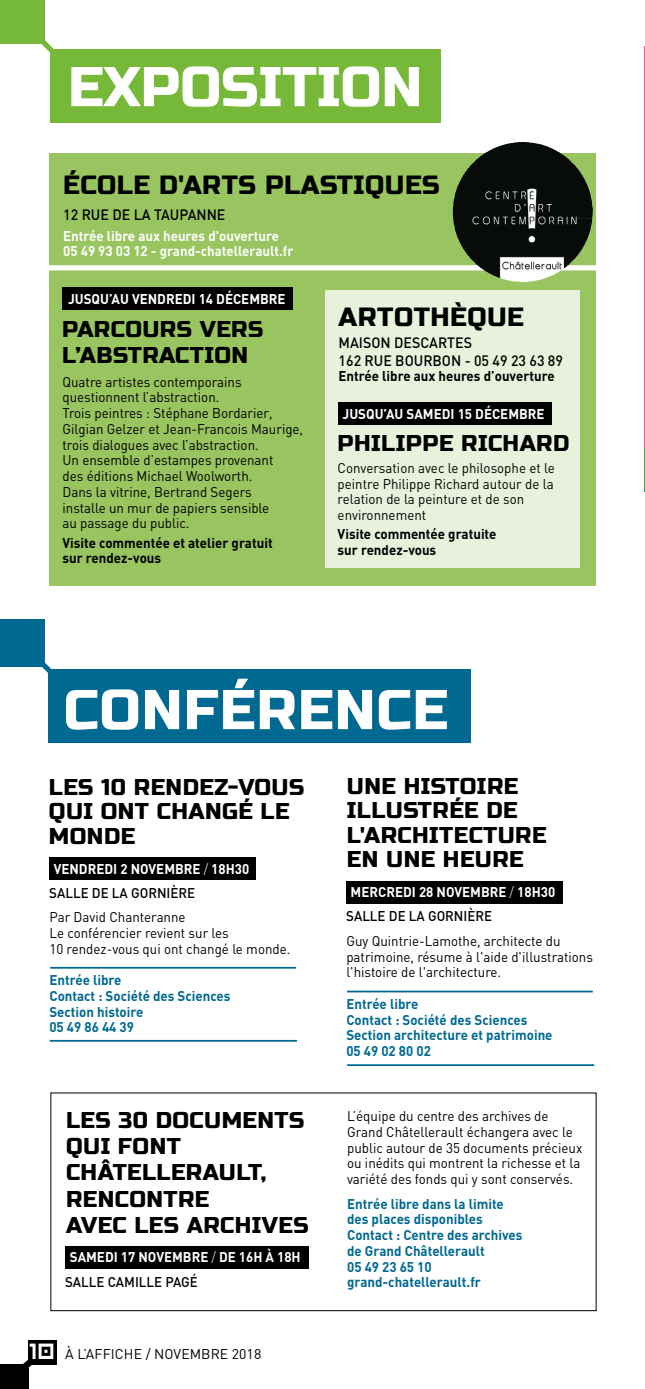
<style>
.page{position:relative;width:645px;height:1389px;background:#fff}
.page>*{position:absolute;margin:0;border:0;box-sizing:border-box;transform-origin:0 0}
.t1{font:56px "Russo One";letter-spacing:.01em;color:#fff}
.t2{font:26.25px "Russo One";letter-spacing:.02em;color:#000}
.t3{font:22.75px/26.2px "Russo One";letter-spacing:.02em;color:#000}
.t4{font:500 14.88px/17.5px "DIN";color:#000;scale:.95 1}
.t5{font:14px/15.8px "DIN";color:#000;scale:.95 1}
.t6{font:700 14px/15.8px "DIN";color:#006991;scale:.95 1}
.t7{font:700 14px/15.8px "DIN";color:#fff;scale:.95 1}
.t8{font:700 14px/15.8px "DIN";color:#000;scale:.95 1}
.t9{font:500 14px "DIN";color:#000;scale:.95 1}
.t10{font:14px "DIN";color:#000}
.s1{font-weight:300}
.s2{font-family:"Symtext";font-size:21px;color:#fff}
</style>
<div class="page">
<hr style="left:644px;top:0;width:1px;height:448px;background:#eb5c8b">
<div style="left:28px;top:1340px;width:28px;height:25px;background:#000"></div>
<div style="left:0;top:1364px;width:28px;height:25px;background:#000"></div>
<svg style="left:23px;top:1360px;width:9px;height:19px"></svg>
<hr style="left:644px;top:0;width:1px;height:45px;background:#fff">
<div style="left:0;top:619px;width:45px;height:48px;background:#006991"></div>
<div style="left:49px;top:669px;width:422px;height:73px;background:#006991"></div>
<svg style="left:42px;top:663px;width:9px;height:19px"></svg>
<hr style="left:50px;top:967px;width:246px;height:2px;background:#006991">
<hr style="left:347px;top:991px;width:246px;height:1px;background:#006991">
<hr style="left:50px;top:1040px;width:247px;height:2px;background:#006991">
<hr style="left:347px;top:1064px;width:247px;height:2px;background:#006991">
<div style="left:49px;top:858px;width:206px;height:22px;background:#000"></div>
<div style="left:346px;top:881px;width:217px;height:23px;background:#000"></div>
<div style="left:0;top:0;width:45px;height:44px;background:#76b837"></div>
<svg style="left:41px;top:40px;width:13px;height:19px"></svg>
<div style="left:51px;top:49px;width:390px;height:73px;background:#76b837"></div>
<div style="left:65px;top:1246px;width:243px;height:23px;background:#000"></div>
<div style="left:50px;top:1093px;width:546px;height:218px;border:1px solid #000"></div>
<div style="left:50px;top:153px;width:546px;height:433px;background:#98c55f"></div>
<div style="left:325px;top:290px;width:255px;height:277px;background:#e8f1dc"></div>
<div style="left:9px;top:265px;width:594px;height:5px;background:#fff"></div>
<div style="left:338px;top:402px;width:214px;height:23px;background:#000"></div>
<div style="left:62px;top:287px;width:231px;height:23px;background:#000"></div>
<img style="left:453px;top:142px;width:96px;height:140px">
<h1 class="t1" style="left:68px;top:54px;width:356px">EXPOSITION</h1>
<h2 class="t2" style="left:63px;top:170px;width:378px">ÉCOLE D'ARTS PLASTIQUES</h2>
<p class="t4" style="left:63px;top:206px;width:172px">12 RUE DE LA TAUPANNE</p>
<p class="t7" style="left:63px;top:227px;width:244px">Entrée libre aux heures d'ouverture<br>05 49 93 03 12 - grand-chatellerault.fr</p>
<p class="t7" style="left:68px;top:291px;width:231px">JUSQU’AU VENDREDI 14 DÉCEMBRE</p>
<h3 class="t3" style="left:62px;top:316px;width:203px">PARCOURS VERS<br>L’ABSTRACTION</h3>
<p class="t5" style="left:62px;top:373px;width:255px">Quatre artistes contemporains questionnent l’abstraction.<br>Trois peintres : Stéphane Bordarier, Gilgian Gelzer et Jean-Francois Maurige, trois dialogues avec l’abstraction.<br>Un ensemble d’estampes provenant<br>des éditions Michael Woolworth.<br>Dans la vitrine, Bertrand Segers<br>installe un mur de papiers sensible<br>au passage du public.</p>
<p class="t8" style="left:62px;top:534px;width:223px">Visite commentée et atelier gratuit sur rendez-vous</p>
<h2 class="t2" style="left:339px;top:301px;width:187px">ARTOTHÈQUE</h2>
<p class="t4" style="left:339px;top:334px;width:238px">MAISON DESCARTES<br>162 RUE BOURBON - 05 49 23 63 89</p>
<p class="t8" style="left:339px;top:368px;width:229px">Entrée libre aux heures d’ouverture</p>
<p class="t7" style="left:343px;top:405px;width:214px">JUSQU’AU SAMEDI 15 DÉCEMBRE</p>
<h3 class="t3" style="left:338px;top:431px;width:233px">PHILIPPE RICHARD</h3>
<p class="t5" style="left:338px;top:460px;width:230px">Conversation avec le philosophe et le peintre Philippe Richard autour de la relation de la peinture et de son environnement</p>
<p class="t8" style="left:338px;top:526px;width:169px">Visite commentée gratuite sur rendez-vous</p>
<h1 class="t1" style="left:64px;top:677px;width:386px">CONFÉRENCE</h1>
<h3 class="t3" style="left:49px;top:775px;width:257px;line-height:24.5px">LES 10 RENDEZ-VOUS<br>QUI ONT CHANGÉ LE<br>MONDE</h3>
<h3 class="t3" style="left:347px;top:774px;width:201px;line-height:24.5px">UNE HISTOIRE<br>ILLUSTRÉE DE<br>L'ARCHITECTURE</h3>
<p class="t7" style="left:54px;top:860px;width:207px">VENDREDI 2 NOVEMBRE <span class="s1">/</span> 18H30</p>
<h3 class="t3" style="left:347px;top:847px;width:178px">EN UNE HEURE</h3>
<p class="t7" style="left:351px;top:884px;width:217px">MERCREDI 28 NOVEMBRE <span class="s1">/</span> 18H30</p>
<p class="t9" style="left:49px;top:884px;width:155px">SALLE DE LA GORNIÈRE</p>
<p class="t5" style="left:49px;top:909px;width:145px">Par David Chanteranne</p>
<p class="t9" style="left:346px;top:907px;width:155px">SALLE DE LA GORNIÈRE</p>
<p class="t5" style="left:49px;top:925px;width:255px">Le conférencier revient sur les<br>10 rendez-vous qui ont changé le monde.</p>
<p class="t6" style="left:49px;top:972px;width:192px">Entrée libre<br>Contact : Société des Sciences<br>Section histoire<br>05 49 86 44 39</p>
<p class="t5" style="left:346px;top:933px;width:261px">Guy Quintrie-Lamothe, architecte du patrimoine, résume à l'aide d'illustrations l'histoire de l'architecture.</p>
<p class="t6" style="left:346px;top:995px;width:219px">Entrée libre<br>Contact : Société des Sciences<br>Section architecture et patrimoine<br>05 49 02 80 02</p>
<h3 class="t3" style="left:66px;top:1107px;width:244px">LES 30 DOCUMENTS<br>QUI FONT<br>CHÂTELLERAULT,<br>RENCONTRE<br>AVEC LES ARCHIVES</h3>
<p class="t7" style="left:70px;top:1249px;width:245px">SAMEDI 17 NOVEMBRE <span class="s1">/</span> DE 16H À 18H</p>
<p class="t9" style="left:65px;top:1273px;width:141px">SALLE CAMILLE PAGÉ</p>
<p class="t10" style="left:30px;top:1345px;width:233px"><span class="s2">10</span> À L’AFFICHE / NOVEMBRE 2018</p>
<p class="t5" style="left:347px;top:1108px;width:249px">L’équipe du centre des archives de Grand Châtellerault échangera avec le public autour de 35 documents précieux ou inédits qui montrent la richesse et la variété des fonds qui y sont conservés.</p>
<p class="t6" style="left:347px;top:1195px;width:186px">Entrée libre dans la limite des places disponibles<br>Contact : Centre des archives de Grand Châtellerault<br>05 49 23 65 10 grand-chatellerault.fr</p>
</div>
